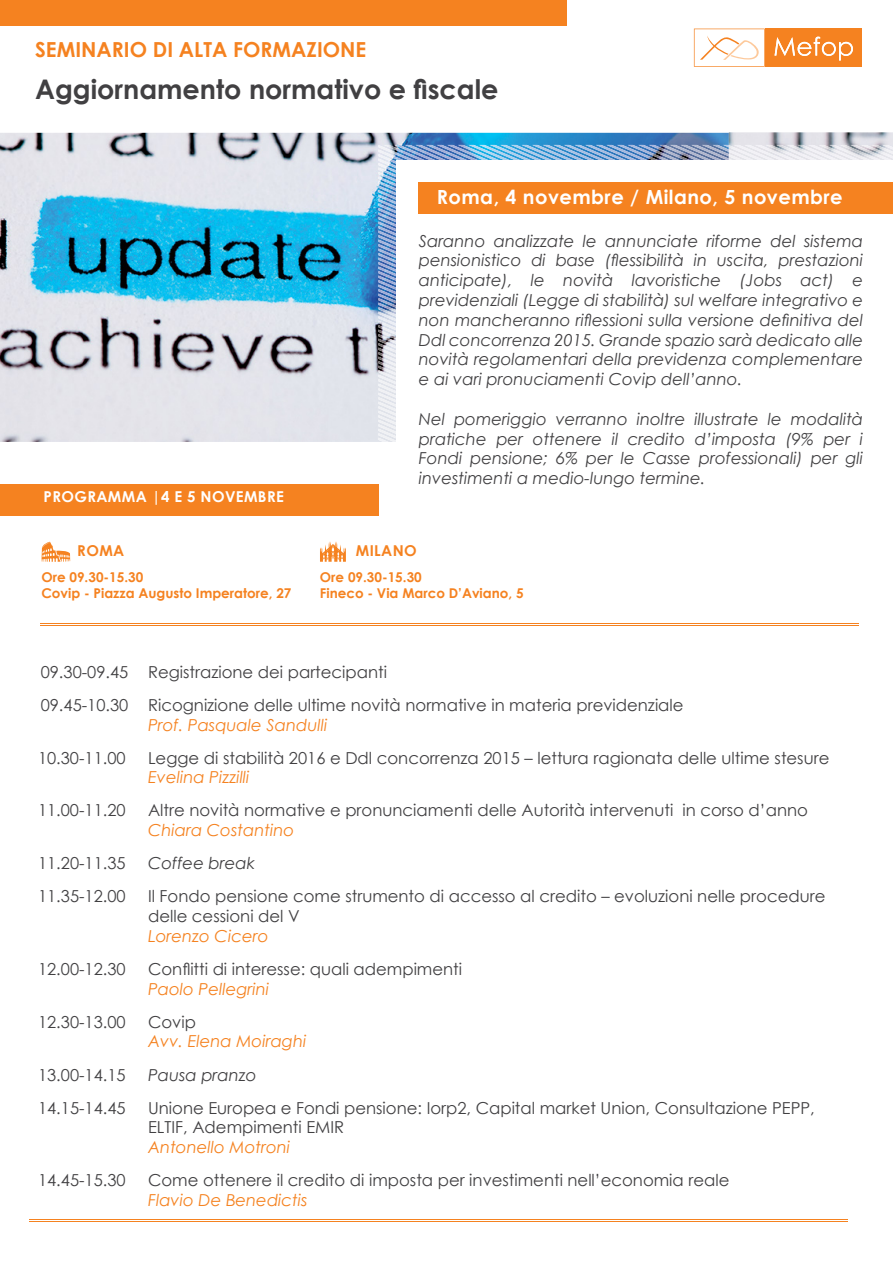
<style>
.page{position:relative;width:893px;height:1263px;background:#fff}
.page>*{position:absolute;margin:0;border:0;box-sizing:border-box;transform-origin:0 0}
.t1{font:700 27px "Century Gothic";color:#414042}
.t2{font:700 20.7px "Century Gothic";color:#f58220}
.t3{font:700 19.5px "Century Gothic";letter-spacing:.025em;color:#fff}
.t4{font:16.5px/19.8px "Century Gothic";color:#414042}
.t5{font:italic 16.5px/19.8px "Century Gothic";color:#414042;text-align:justify}
.t6{font:italic 16.5px "Century Gothic";color:#f58220}
.t7{font:700 15px "Century Gothic";letter-spacing:.025em;color:#fff}
.t8{font:700 15px "Century Gothic";letter-spacing:.025em;color:#f58220}
.t9{font:700 13.5px/16.5px "Century Gothic";color:#f58220}
</style>
<div class="page">
<img style="left:0;top:133px;width:729px;height:309px">
<img style="left:729px;top:132px;width:164px;height:13px">
<img style="left:729px;top:145px;width:164px;height:5px">
<img style="left:729px;top:150px;width:164px;height:4px">
<img style="left:729px;top:154px;width:164px;height:5px">
<img style="left:378px;top:145px;width:351px;height:4px">
<img style="left:378px;top:149px;width:351px;height:5px">
<img style="left:378px;top:154px;width:351px;height:4px">
<img style="left:378px;top:406px;width:18px;height:5px">
<img style="left:378px;top:411px;width:18px;height:4px">
<img style="left:378px;top:415px;width:18px;height:5px">
<img style="left:378px;top:420px;width:18px;height:4px">
<img style="left:378px;top:424px;width:18px;height:5px">
<img style="left:378px;top:429px;width:18px;height:4px">
<img style="left:378px;top:433px;width:18px;height:5px">
<div style="left:0;top:0;width:566px;height:25px;background:#f58220"></div>
<div style="left:396px;top:160px;width:497px;height:398px;background:#fff"></div>
<div style="left:419px;top:182px;width:474px;height:31px;background:#f58220"></div>
<div style="left:765px;top:29px;width:96px;height:38px;background:#f58220"></div>
<svg style="left:774px;top:37px;width:79px;height:23px"></svg>
<svg style="left:694px;top:29px;width:71px;height:38px"></svg>
<div style="left:0;top:484px;width:378px;height:31px;background:#f58220"></div>
<hr style="left:29px;top:1219px;width:819px;height:1px;background:#f58220">
<hr style="left:29px;top:1221px;width:819px;height:1px;background:#f58220">
<hr style="left:40px;top:623px;width:819px;height:1px;background:#f58220">
<hr style="left:40px;top:625px;width:819px;height:1px;background:#f58220">
<svg style="left:320px;top:541px;width:26px;height:21px"></svg>
<svg style="left:41px;top:542px;width:29px;height:20px"></svg>
<p class="t2" style="left:35px;top:34px;width:333px">SEMINARIO DI ALTA FORMAZIONE</p>
<h1 class="t1" style="left:35px;top:68px;width:465px">Aggiornamento normativo e fiscale</h1>
<p class="t3" style="left:437px;top:183px;width:407px">Roma, 4 novembre / Milano, 5 novembre</p>
<p class="t7" style="left:44px;top:485px;width:242px">PROGRAMMA |4 E 5 NOVEMBRE</p>
<p class="t5" style="left:419px;top:230px;width:446px">Saranno analizzate le annunciate riforme del sistema pensionistico di base (flessibilità in uscita, prestazioni anticipate), le novità lavoristiche (Jobs act) e previdenziali (Legge di stabilità) sul welfare integrativo e non mancheranno riflessioni sulla versione definitiva del Ddl concorrenza 2015. Grande spazio sarà dedicato alle novità regolamentari della previdenza complementare e ai vari pronuciamenti Covip dell’anno.</p>
<p class="t5" style="left:419px;top:409px;width:446px">Nel pomeriggio verranno inoltre illustrate le modalità pratiche per ottenere il credito d’imposta (9% per i Fondi pensione; 6% per le Casse professionali) per gli investimenti a medio-lungo termine.</p>
<p class="t8" style="left:77px;top:539px;width:49px">ROMA</p>
<p class="t8" style="left:356px;top:539px;width:62px">MILANO</p>
<p class="t9" style="left:320px;top:568px;width:205px">Ore 09.30-15.30<br>Fineco - Via Marco D’Aviano, 5</p>
<p class="t9" style="left:41px;top:568px;width:252px">Ore 09.30-15.30<br>Covip - Piazza Augusto Imperatore, 27</p>
<p class="t4" style="left:41px;top:655px;width:644px;line-height:33px">09.30-09.45 Registrazione dei partecipanti<br>09.45-10.30 Ricognizione delle ultime novità normative in materia previdenziale</p>
<p class="t6" style="left:148px;top:713px;width:181px">Prof. Pasquale Sandulli</p>
<p class="t4" style="left:38px;top:747px;width:89px">10.30-11.00</p>
<p class="t4" style="left:148px;top:747px;width:683px">Legge di stabilità 2016 e Ddl concorrenza 2015 – lettura ragionata delle ultime stesure</p>
<p class="t6" style="left:148px;top:766px;width:103px">Evelina Pizzilli</p>
<p class="t4" style="left:38px;top:800px;width:89px">11.00-11.20</p>
<p class="t4" style="left:148px;top:800px;width:661px">Altre novità normative e pronunciamenti delle Autorità intervenuti in corso d’anno</p>
<p class="t6" style="left:148px;top:819px;width:148px">Chiara Costantino</p>
<p class="t4" style="left:38px;top:853px;width:89px">11.20-11.35</p>
<p class="t5" style="left:148px;top:853px;width:109px">Coffee break</p>
<p class="t4" style="left:38px;top:886px;width:89px">11.35-12.00</p>
<p class="t4" style="left:148px;top:886px;width:679px">Il Fondo pensione come strumento di accesso al credito – evoluzioni nelle procedure delle cessioni del V</p>
<p class="t6" style="left:148px;top:924px;width:122px">Lorenzo Cicero</p>
<p class="t4" style="left:38px;top:959px;width:89px">12.00-12.30</p>
<p class="t4" style="left:148px;top:959px;width:316px">Conflitti di interesse: quali adempimenti</p>
<p class="t6" style="left:148px;top:977px;width:123px">Paolo Pellegrini</p>
<p class="t4" style="left:38px;top:1011px;width:89px">12.30-13.00</p>
<p class="t4" style="left:148px;top:1011px;width:49px">Covip</p>
<p class="t6" style="left:148px;top:1030px;width:160px">Avv. Elena Moiraghi</p>
<p class="t4" style="left:38px;top:1064px;width:89px">13.00-14.15</p>
<p class="t5" style="left:148px;top:1064px;width:110px">Pausa pranzo</p>
<p class="t4" style="left:38px;top:1097px;width:89px">14.15-14.45</p>
<p class="t4" style="left:148px;top:1097px;width:668px">Unione Europea e Fondi pensione: Iorp2, Capital market Union, Consultazione PEPP,<br>ELTIF, Adempimenti EMIR</p>
<p class="t6" style="left:148px;top:1135px;width:144px">Antonello Motroni</p>
<p class="t4" style="left:38px;top:1170px;width:89px">14.45-15.30</p>
<p class="t4" style="left:148px;top:1170px;width:583px">Come ottenere il credito di imposta per investimenti nell’economia reale</p>
<p class="t6" style="left:148px;top:1188px;width:161px">Flavio De Benedictis</p>
</div>
